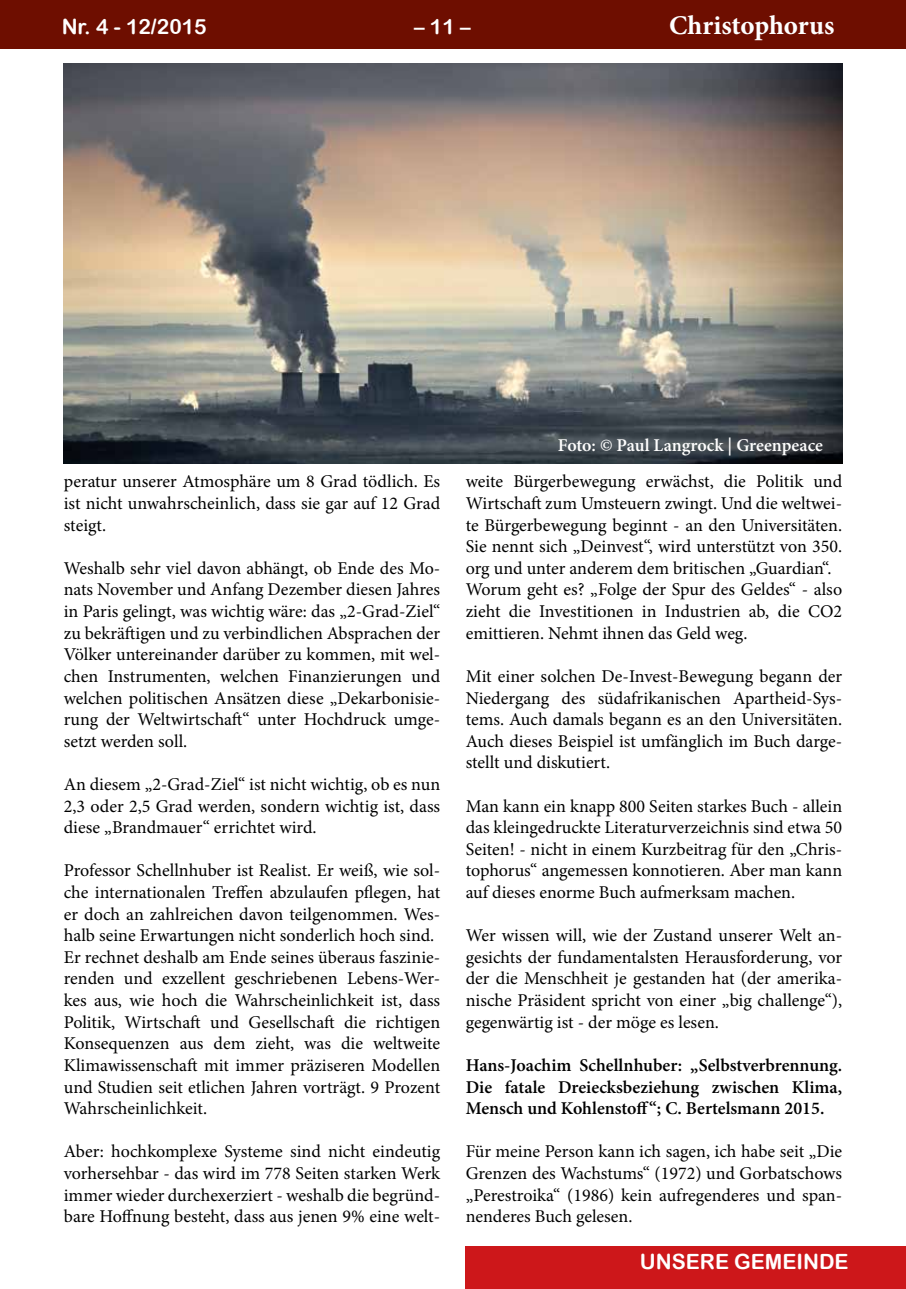
<style>
.page{position:relative;width:906px;height:1289px;background:#fff}
.page>*{position:absolute;margin:0;border:0;box-sizing:border-box;transform-origin:0 0}
.t1{font:700 27px "Minion Pro";color:#fff}
.t2{font:21px "Arial Rounded MT Bold";color:#fff}
.t3{font:18px/21.6px "Minion Pro";color:#000;text-align:justify}
.t4{font:600 18px/21.6px "Minion Pro";color:#000;text-align:justify}
.t5{font:600 18px "Minion Pro";letter-spacing:-.005em;color:#fff}
</style>
<div class="page">
<div style="left:0;top:0;width:906px;height:49px;background:#6e0e00"></div>
<div style="left:466px;top:1246px;width:440px;height:42px;background:#cd171a"></div>
<img style="left:64px;top:64px;width:778px;height:399px">
<p class="t2" style="left:62px;top:14px;width:147px">NR. 4 - 12/2015</p>
<p class="t2" style="left:414px;top:14px;width:58px">– 11 –</p>
<h1 class="t1" style="left:669px;top:7px;width:167px">Christophorus</h1>
<p class="t3" style="left:64px;top:471px;width:378px">peratur unserer Atmosphäre um 8 Grad tödlich. Es ist nicht unwahrscheinlich, dass sie gar auf 12 Grad steigt.</p>
<p class="t3" style="left:64px;top:557px;width:378px">Weshalb sehr viel davon abhängt, ob Ende des Mo&shy;nats November und Anfang Dezember diesen Jahres in Paris gelingt, was wichtig wäre: das „2-Grad-Ziel“ zu bekräftigen und zu verbindlichen Absprachen der Völker untereinander darüber zu kommen, mit wel&shy;chen Instrumenten, welchen Finanzierungen und welchen politischen Ansätzen diese „Dekarbonisie&shy;rung der Weltwirtschaft“ unter Hochdruck umge&shy;setzt werden soll.</p>
<p class="t3" style="left:64px;top:773px;width:378px">An diesem „2-Grad-Ziel“ ist nicht wichtig, ob es nun 2,3 oder 2,5 Grad werden, sondern wichtig ist, dass diese „Brandmauer“ errichtet wird.</p>
<p class="t3" style="left:64px;top:860px;width:378px;text-align:left">Professor Schellnhuber ist Realist. Er weiß, wie sol&shy;che internationalen Treffen abzulaufen pflegen, hat er doch an zahlreichen davon teilgenommen. Wes&shy;halb seine Erwartungen nicht sonderlich hoch sind.<br>Er rechnet deshalb am Ende seines überaus faszinie&shy;renden und exzellent geschriebenen Lebens-Wer&shy;kes aus, wie hoch die Wahrscheinlichkeit ist, dass Politik, Wirtschaft und Gesellschaft die richtigen Konsequenzen aus dem zieht, was die weltweite Klimawissenschaft mit immer präziseren Modellen und Studien seit etlichen Jahren vorträgt. 9 Prozent Wahrscheinlichkeit.</p>
<p class="t3" style="left:64px;top:1140px;width:378px">Aber: hochkomplexe Systeme sind nicht eindeutig vorhersehbar - das wird im 778 Seiten starken Werk immer wieder durchexerziert - weshalb die begründ&shy;bare Hoffnung besteht, dass aus jenen 9% eine welt-</p>
<p class="t5" style="left:558px;top:432px;width:267px">Foto: © Paul Langrock | Greenpeace</p>
<p class="t3" style="left:466px;top:471px;width:378px;text-align:left">weite Bürgerbewegung erwächst, die Politik und Wirtschaft zum Umsteuern zwingt. Und die weltwei&shy;te Bürgerbewegung beginnt - an den Universitäten.<br>Sie nennt sich „Deinvest“, wird unterstützt von 350. org und unter anderem dem britischen „Guardian“.<br>Worum geht es? „Folge der Spur des Geldes“ - also zieht die Investitionen in Industrien ab, die CO2 emittieren. Nehmt ihnen das Geld weg.</p>
<p class="t3" style="left:466px;top:665px;width:378px">Mit einer solchen De-Invest-Bewegung begann der Niedergang des südafrikanischen Apartheid-Sys&shy;tems. Auch damals begann es an den Universitäten.<br>Auch dieses Beispiel ist umfänglich im Buch darge&shy;stellt und diskutiert.</p>
<p class="t3" style="left:466px;top:795px;width:378px">Man kann ein knapp 800 Seiten starkes Buch - allein das kleingedruckte Literaturverzeichnis sind etwa 50<br>Seiten! - nicht in einem Kurzbeitrag für den „Chris&shy;tophorus“ angemessen konnotieren. Aber man kann auf dieses enorme Buch aufmerksam machen.</p>
<p class="t3" style="left:466px;top:924px;width:378px">Wer wissen will, wie der Zustand unserer Welt an&shy;gesichts der fundamentalsten Herausforderung, vor der die Menschheit je gestanden hat (der amerika&shy;nische Präsident spricht von einer „big challenge“), gegenwärtig ist - der möge es lesen.</p>
<p class="t4" style="left:466px;top:1054px;width:378px">Hans-Joachim Schellnhuber: „Selbstverbrennung.<br>Die fatale Dreiecksbeziehung zwischen Klima, Mensch und Kohlenstoff“; C. Bertelsmann 2015.</p>
<p class="t3" style="left:466px;top:1140px;width:378px">Für meine Person kann ich sagen, ich habe seit „Die Grenzen des Wachstums“ (1972) und Gorbatschows „Perestroika“ (1986) kein aufregenderes und span&shy;nenderes Buch gelesen.</p>
<p class="t2" style="left:640px;top:1248px;width:32px">UNSERE</p>
<p class="t2" style="left:734px;top:1248px;width:32px">GEMEINDE</p>
</div>
